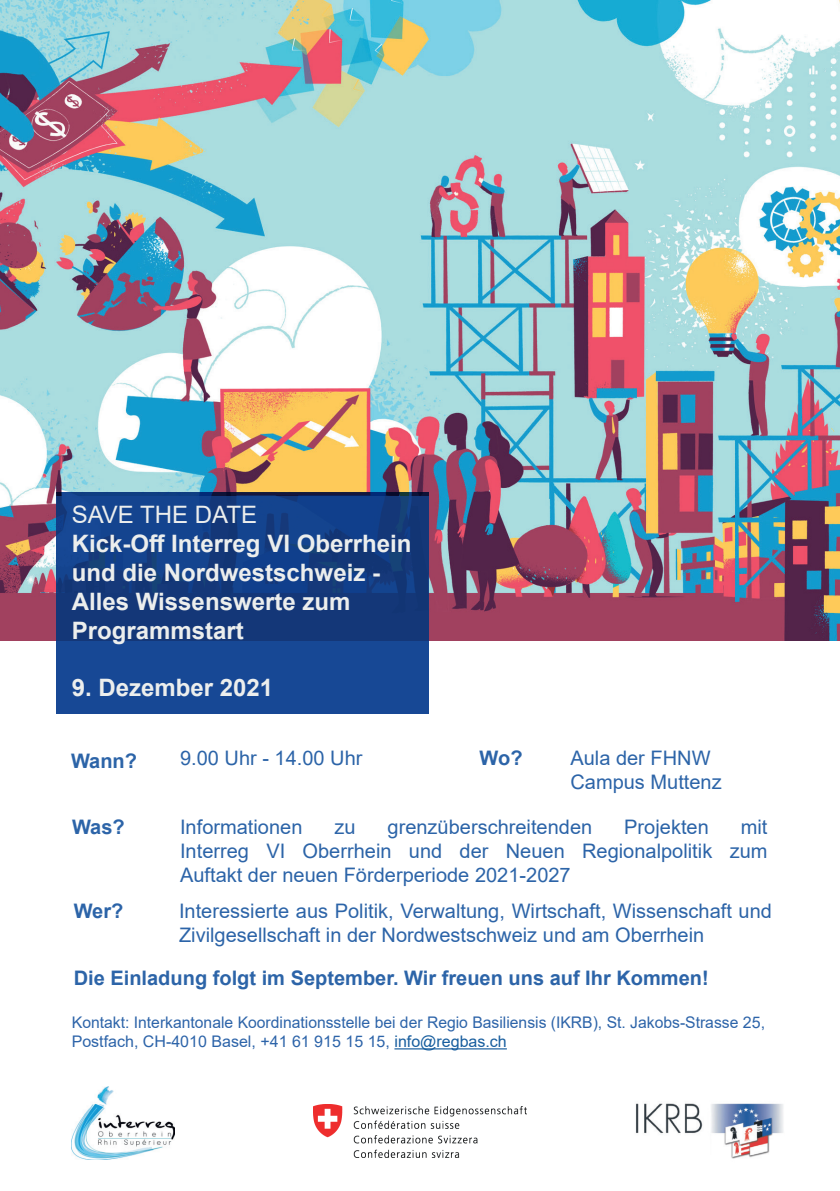
<style>
.page{position:relative;width:840px;height:1191px;background:#fff}
.page>*{position:absolute;margin:0;border:0;box-sizing:border-box;transform-origin:0 0}
.t1{font:700 24px/28.8px "Arial";color:#eceeed}
.t2{font:24px "Arial";color:#eceeed}
.t3{font:20px/24px "Arial";color:#2c64a8}
.t4{font:700 20px "Arial";color:#2c64a8}
.t5{font:16px/19.2px "Arial";color:#2d64a9}
.s1{color:#175d9e}
</style>
<div class="page">
<img style="left:0;top:0;width:839px;height:640px">
<img style="left:313px;top:1104px;width:213px;height:53px">
<img style="left:71px;top:1086px;width:103px;height:73px">
<svg style="left:57px;top:713px;width:372px;height:1px"></svg>
<svg style="left:57px;top:492px;width:372px;height:221px;background:#143f86"></svg>
<img style="left:635px;top:1103px;width:148px;height:56px">
<hr style="left:394px;top:1048px;width:112px;height:1px;background:#175d9e">
<p class="t2" style="left:72px;top:498px;width:187px">SAVE THE DATE</p>
<p class="t1" style="left:72px;top:529px;width:341px">Kick-Off Interreg VI Oberrhein und die Nordwestschweiz -<br>Alles Wissenswerte zum<br>Programmstart</p>
<p class="t1" style="left:72px;top:673px;width:203px">9. Dezember 2021</p>
<p class="t4" style="left:71px;top:747px;width:67px">Wann?</p>
<p class="t3" style="left:180px;top:746px;width:184px">9.00 Uhr - 14.00 Uhr</p>
<p class="t4" style="left:479px;top:744px;width:44px">Wo?</p>
<p class="t3" style="left:570px;top:746px;width:153px">Aula der FHNW<br>Campus Muttenz</p>
<p class="t4" style="left:72px;top:812px;width:54px">Was?</p>
<p class="t3" style="left:180px;top:814px;width:124px">Informationen</p>
<p class="t3" style="left:334px;top:814px;width:23px">zu</p>
<p class="t3" style="left:387px;top:814px;width:206px">grenzüberschreitenden</p>
<p class="t3" style="left:624px;top:814px;width:86px">Projekten</p>
<p class="t3" style="left:180px;top:814px;width:588px;text-align:justify;text-indent:560px">mit Interreg VI Oberrhein und der Neuen Regionalpolitik zum Auftakt der neuen Förderperiode 2021-2027</p>
<p class="t4" style="left:74px;top:896px;width:51px">Wer?</p>
<p class="t3" style="left:179px;top:898px;width:594px">Interessierte aus Politik, Verwaltung, Wirtschaft, Wissenschaft und<br>Zivilgesellschaft in der Nordwestschweiz und am Oberrhein</p>
<p class="t4" style="left:74px;top:963px;width:636px">Die Einladung folgt im September. Wir freuen uns auf Ihr Kommen!</p>
<p class="t5" style="left:72px;top:1012px;width:694px">Kontakt: Interkantonale Koordinationsstelle bei der Regio Basiliensis (IKRB), St. Jakobs-Strasse 25,<br>Postfach, CH-4010 Basel, +41 61 915 15 15, <span class="s1">info@regbas.ch</span></p>
</div>
